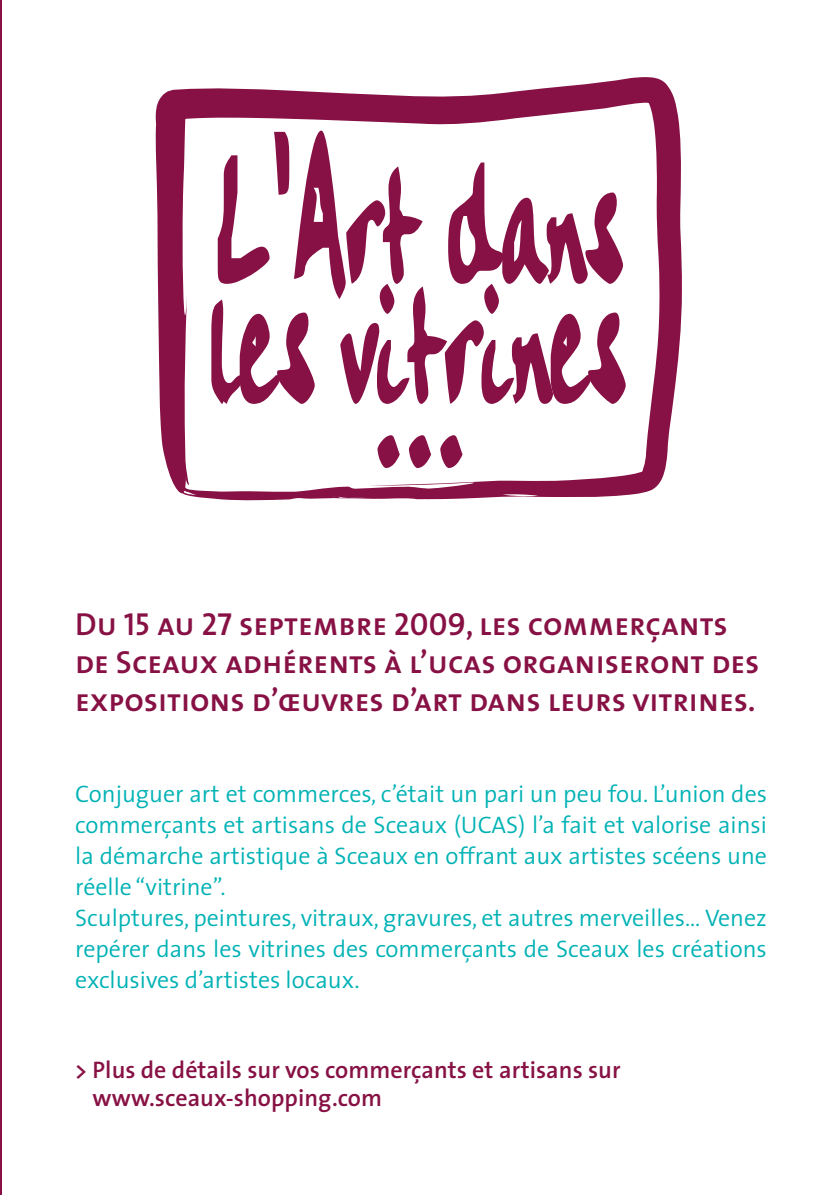
<style>
.page{position:relative;width:839px;height:1195px;background:#fff}
.page>*{position:absolute;margin:0;border:0;box-sizing:border-box;transform-origin:0 0}
.t1{font:217.4px "Handwriting Plain";color:#871144;scale:.53 1}
.t2{font:207.6px "Handwriting Plain";color:#871144;scale:.63 1}
.t3{font:32px/38px "The Sans Semi Bold Caps";color:#871144}
.t4{font:300 24px/31px "The Sans";color:#00b2b5}
.t5{font:600 24px/28px "The Sans";color:#871144}
</style>
<div class="page">
<hr style="left:0;top:3px;width:2px;height:1191px;background:#871144">
<svg style="left:155px;top:77px;width:527px;height:424px"></svg>
<svg style="left:339px;top:497px;width:38px;height:1px"></svg>
<p class="t1" style="left:213px;top:61px;width:774px">L'Art dans</p>
<p class="t1" style="left:213px;top:181px;width:779px">les vitrines</p>
<p class="t2" style="left:373px;top:255px;width:151px">...</p>
<p class="t3" style="left:75px;top:604px;width:686px">Du 15 au 27 septembre 2009, les commerçants de Sceaux adhérents à l’ucas organiseront des expositions d’œuvres d’art dans leurs vitrines.</p>
<p class="t4" style="left:75px;top:777px;width:693px">Conjuguer art et commerces, c’était un pari un peu fou. L’union des commerçants et artisans de Sceaux (UCAS) l’a fait et valorise ainsi la démarche artistique à Sceaux en offrant aux artistes scéens une réelle “vitrine”.<br>Sculptures, peintures, vitraux, gravures, et autres merveilles… Venez repérer dans les vitrines des commerçants de Sceaux les créations exclusives d’artistes locaux.</p>
<p class="t5" style="left:93px;top:1055px;width:529px;text-indent:-17px">&gt; Plus de détails sur vos commerçants et artisans sur www.sceaux-shopping.com</p>
</div>
